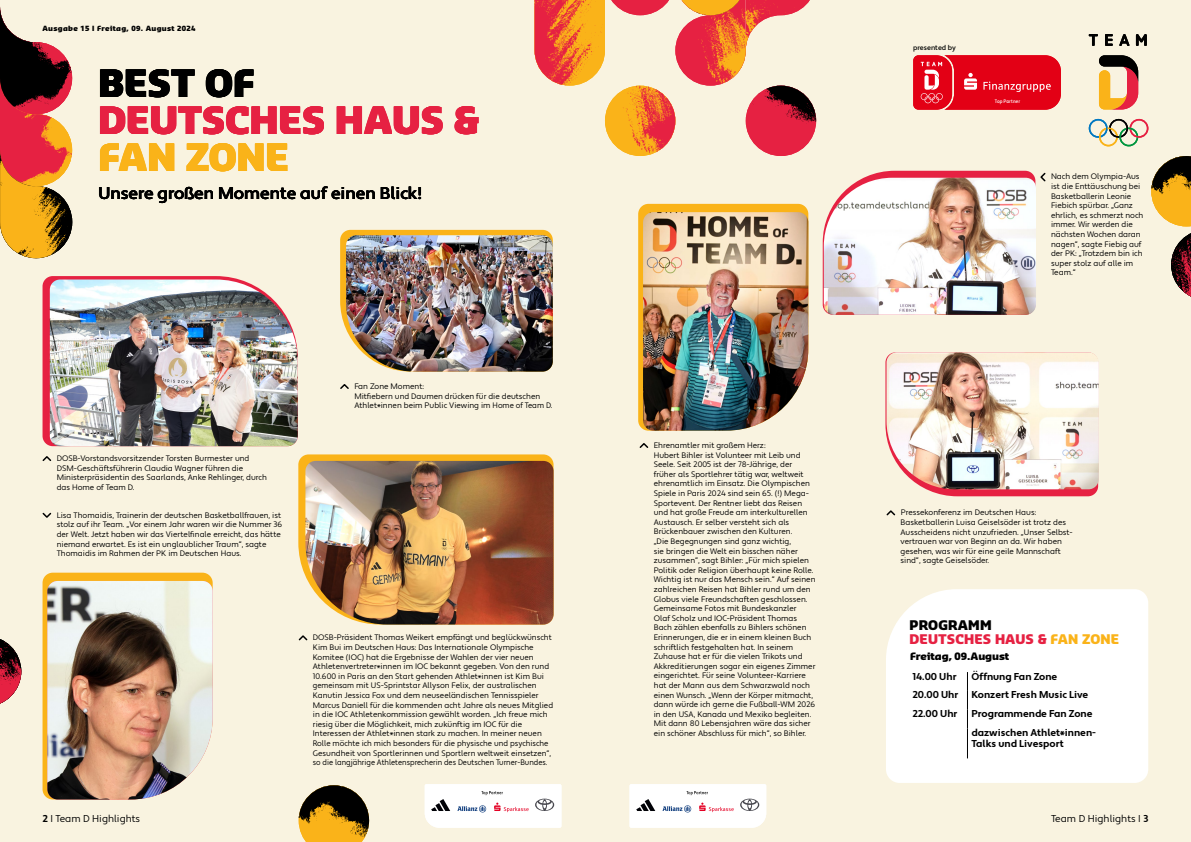
<style>
.page{position:relative;width:1191px;height:842px;background:#f9f3e0}
.page>*{position:absolute;margin:0;border:0;box-sizing:border-box;transform-origin:0 0}
.t1{font:900 36.6px "Sansa";color:#e62142}
.t2{font:900 36.6px "Sansa";color:#fab319}
.t3{font:900 36.6px "Sansa";letter-spacing:-.01em;color:#000}
.t4{font:500 17px "Apertura";color:#000}
.t5{font:900 13px/14px "Sansa";letter-spacing:.01em;color:#e62142}
.t6{font:700 10px/18.8px "Apertura";color:#000}
.t7{font:10px "Apertura";color:#000}
.t8{font:900 10px "Sansa";letter-spacing:-.005em;color:#000}
.t9{font:8px/9.6px "Apertura";color:#000}
.t10{font:900 7px "Sansa";letter-spacing:.05em;color:#000}
.t11{font:500 7px "Apertura";color:#000}
.t12{font:500 condensed 5.1px "Apertura";letter-spacing:.015em;color:#fff}
.s1{color:#000}
.s2{color:#fab319}
.s3{font-weight:700}
</style>
<div class="page">
<svg style="left:534px;top:0;width:282px;height:156px"></svg>
<svg style="left:43px;top:276px;width:194px;height:170px;background:#e62b4a"></svg>
<img style="left:50px;top:279px;width:248px;height:167px">
<svg style="left:43px;top:573px;width:170px;height:225px;background:#f9b41e"></svg>
<img style="left:47px;top:581px;width:166px;height:218px">
<svg style="left:340px;top:230px;width:212px;height:99px;background:#f9b725"></svg>
<img style="left:346px;top:235px;width:207px;height:137px">
<div style="left:886px;top:589px;width:262px;height:194px;background:#fff"></div>
<svg style="left:967px;top:672px;width:1px;height:56px"></svg>
<hr style="left:967px;top:728px;width:1px;height:30px;background:#000">
<svg style="left:298px;top:454px;width:255px;height:121px;background:#f8b82e"></svg>
<img style="left:305px;top:461px;width:248px;height:163px">
<svg style="left:638px;top:204px;width:170px;height:225px;background:#f9b520"></svg>
<img style="left:643px;top:212px;width:165px;height:219px">
<svg style="left:0;top:7px;width:72px;height:251px"></svg>
<svg style="left:0;top:639px;width:21px;height:65px"></svg>
<svg style="left:42px;top:456px;width:10px;height:5px"></svg>
<svg style="left:42px;top:512px;width:10px;height:6px"></svg>
<svg style="left:340px;top:384px;width:9px;height:5px"></svg>
<svg style="left:298px;top:635px;width:10px;height:6px"></svg>
<svg style="left:886px;top:510px;width:10px;height:6px"></svg>
<svg style="left:639px;top:443px;width:10px;height:5px"></svg>
<img style="left:822px;top:171px;width:224px;height:144px">
<svg style="left:885px;top:359px;width:213px;height:137px"></svg>
<img style="left:886px;top:352px;width:212px;height:137px">
<svg style="left:913px;top:55px;width:148px;height:55px;background:#e5192b"></svg>
<svg style="left:1088px;top:119px;width:60px;height:27px"></svg>
<svg style="left:1099px;top:55px;width:39px;height:54px"></svg>
<svg style="left:1088px;top:34px;width:10px;height:12px"></svg>
<svg style="left:1105px;top:34px;width:7px;height:12px"></svg>
<svg style="left:1119px;top:34px;width:10px;height:12px"></svg>
<svg style="left:1136px;top:34px;width:10px;height:12px"></svg>
<svg style="left:629px;top:784px;width:137px;height:44px;background:#f3f1f2"></svg>
<svg style="left:425px;top:784px;width:136px;height:44px;background:#f3f1f2"></svg>
<svg style="left:1151px;top:156px;width:40px;height:141px"></svg>
<img style="left:1171px;top:233px;width:20px;height:63px">
<svg style="left:299px;top:785px;width:70px;height:57px;background:#8f702c"></svg>
<p class="t10" style="left:42px;top:23px;width:155px">Ausgabe 15 I Freitag, 09. August 2024</p>
<h1 class="t3" style="left:98px;top:59px;width:158px">BEST OF</h1>
<h1 class="t1" style="left:98px;top:95px;width:383px">DEUTSCHES HAUS &amp;</h1>
<h1 class="t2" style="left:98px;top:132px;width:192px">FAN ZONE</h1>
<h2 class="t4" style="left:98px;top:183px;width:325px">Unsere großen Momente auf einen Blick!</h2>
<p class="t9" style="left:57px;top:454px;width:212px">DOSB-Vorstandsvorsitzender Torsten Burmester und DSM-Geschäftsführerin Claudia Wagner führen die Ministerpräsidentin des Saarlands, Anke Rehlinger, durch das Home of Team D.</p>
<p class="t9" style="left:57px;top:511px;width:227px">Lisa Thomaidis, Trainerin der deutschen Basketballfrauen, ist stolz auf ihr Team. „Vor einem Jahr waren wir die Nummer 36 der Welt. Jetzt haben wir das Viertelfinale erreicht, das hätte niemand erwartet. Es ist ein unglaublicher Traum“, sagte Thomaidis im Rahmen der PK im Deutschen Haus.</p>
<p class="t9" style="left:354px;top:382px;width:200px">Fan Zone Moment:<br>Mitfiebern und Daumen drücken für die deutschen<br>Athlet*innen beim Public Viewing im Home of Team D.</p>
<p class="t9" style="left:313px;top:633px;width:242px">DOSB-Präsident Thomas Weikert empfängt und beglückwünscht Kim Bui im Deutschen Haus: Das Internationale Olympische Komitee (IOC) hat die Ergebnisse der Wahlen der vier neuen Athletenvertreter*innen im IOC bekannt gegeben. Von den rund 10.600 in Paris an den Start gehenden Athlet*innen ist Kim Bui gemeinsam mit US-Sprintstar Allyson Felix, der australischen Kanutin Jessica Fox und dem neuseeländischen Tennisspieler Marcus Daniell für die kommenden acht Jahre als neues Mitglied in die IOC Athletenkommission gewählt worden. „Ich freue mich riesig über die Möglichkeit, mich zukünftig im IOC für die Interessen der Athlet*innen stark zu machen. In meiner neuen Rolle möchte ich mich besonders für die physische und psychische Gesundheit von Sportlerinnen und Sportlern weltweit einsetzen“, so die langjährige Athletensprecherin des Deutschen Turner-Bundes.</p>
<p class="t9" style="left:654px;top:441px;width:163px">Ehrenamtler mit großem Herz:<br>Hubert Bihler ist Volunteer mit Leib und Seele. Seit 2005 ist der 78-Jährige, der früher als Sportlehrer tätig war, weltweit ehrenamtlich im Einsatz. Die Olympischen Spiele in Paris 2024 sind sein 65. (!) Mega-Sportevent. Der Rentner liebt das Reisen und hat große Freude am interkulturellen Austausch. Er selber versteht sich als Brückenbauer zwischen den Kulturen.<br>„Die Begegnungen sind ganz wichtig,<br>sie bringen die Welt ein bisschen näher zusammen“, sagt Bihler: „Für mich spielen Politik oder Religion überhaupt keine Rolle.<br>Wichtig ist nur das Mensch sein.“ Auf seinen zahlreichen Reisen hat Bihler rund um den Globus viele Freundschaften geschlossen.<br>Gemeinsame Fotos mit Bundeskanzler<br>Olaf Scholz und IOC-Präsident Thomas Bach zählen ebenfalls zu Bihlers schönen Erinnerungen, die er in einem kleinen Buch schriftlich festgehalten hat. In seinem Zuhause hat er für die vielen Trikots und Akkreditierungen sogar ein eigenes Zimmer eingerichtet. Für seine Volunteer-Karriere hat der Mann aus dem Schwarzwald noch einen Wunsch. „Wenn der Körper mitmacht, dann würde ich gerne die Fußball-WM 2026 in den USA, Kanada und Mexiko begleiten.<br>Mit dann 80 Lebensjahren wäre das sicher ein schöner Abschluss für mich“, so Bihler.</p>
<p class="t11" style="left:913px;top:43px;width:44px">presented by</p>
<p class="t12" style="left:994px;top:98px;width:27px">Top Partner</p>
<p class="t9" style="left:1051px;top:172px;width:94px">Nach dem Olympia-Aus ist die Enttäuschung bei<br>Basketballerin Leonie<br>Fiebich spürbar. „Ganz ehrlich, es schmerzt noch immer. Wir werden die nächsten Wochen daran nagen“, sagte Fiebig auf der PK: „Trotzdem bin ich super stolz auf alle im<br>Team.“</p>
<p class="t9" style="left:900px;top:508px;width:174px">Pressekonferenz im Deutschen Haus:<br>Basketballerin Luisa Geiselsöder ist trotz des Ausscheidens nicht unzufrieden. „Unser Selbst&shy;vertrauen war von Beginn an da. Wir haben gesehen, was wir für eine geile Mannschaft sind“, sagte Geiselsöder.</p>
<h3 class="t5" style="left:909px;top:618px;width:211px"><span class="s1">PROGRAMM<br></span>DEUTSCHES HAUS &amp; <span class="s2">FAN ZONE</span></h3>
<p class="t8" style="left:910px;top:649px;width:101px">Freitag, 09.August</p>
<p class="t6" style="left:912px;top:667px;width:46px">14.00 Uhr</p>
<p class="t6" style="left:971px;top:667px;width:87px">Öffnung Fan Zone</p>
<p class="t6" style="left:912px;top:686px;width:47px">20.00 Uhr</p>
<p class="t6" style="left:971px;top:686px;width:118px">Konzert Fresh Music Live</p>
<p class="t6" style="left:912px;top:705px;width:47px">22.00 Uhr</p>
<p class="t6" style="left:971px;top:705px;width:126px">Programmende Fan Zone dazwischen Athlet*innen-</p>
<p class="t6" style="left:971px;top:734px;width:94px">Talks und Livesport</p>
<p class="t7" style="left:43px;top:813px;width:99px"><span class="s3">2</span> I Team D Highlights</p>
<p class="t7" style="left:1051px;top:813px;width:99px">Team D Highlights I <span class="s3">3</span></p>
</div>
